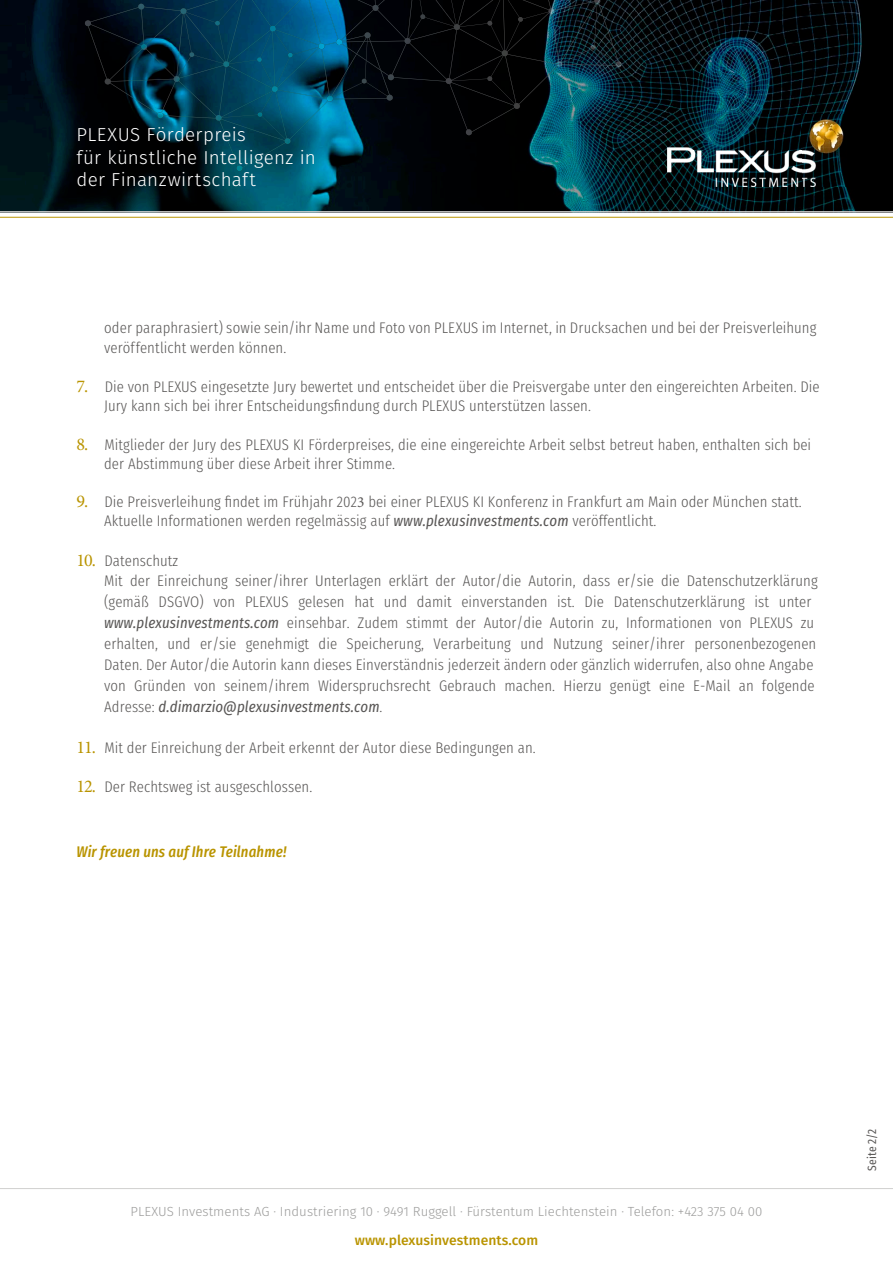
<style>
.page{position:relative;width:893px;height:1263px;background:#fff}
.page>*{position:absolute;margin:0;border:0;box-sizing:border-box;transform-origin:0 0}
.t1{font:300 18.75px/22.5px "Fira Sans";letter-spacing:.015em;color:#fff}
.t2{font:300 15.3px/20.9px "Fira Sans Condensed";letter-spacing:.005em;color:#595756}
.t3{font:italic 500 15.3px "Fira Sans Condensed";letter-spacing:.01em;color:#b99400}
.t4{font:500 13.8px "Fira Sans";letter-spacing:.005em;color:#b99400}
.t5{font:300 13.2px "Fira Sans";letter-spacing:.005em;color:#9c9c9b}
.t6{font:12px "Fira Sans Condensed";letter-spacing:.015em;color:#595756}
.s1{font-family:"Minion Pro";font-weight:400;font-size:18px;color:#b99400}
.s2{font-family:"Minion Pro";font-weight:400}
.s3{font-weight:400;font-style:italic}
</style>
<div class="page">
<img style="left:0;top:0;width:893px;height:211px">
<hr style="left:0;top:1188px;width:893px;height:1px;background:#d0d0cf">
<hr style="left:0;top:217px;width:893px;height:1px;background:#b99400">
<img style="left:85px;top:0;width:308px;height:171px">
<img style="left:325px;top:0;width:292px;height:135px">
<hr style="left:0;top:211px;width:893px;height:2px;background:#d0d0cf">
<img style="left:667px;top:115px;width:180px;height:71px">
<p class="t1" style="left:77px;top:123px;width:241px">PLEXUS Förderpreis<br>für künstliche Intelligenz in der Finanzwirtschaft</p>
<p class="t2" style="left:104px;top:316px;width:714px;line-height:20px">oder paraphrasiert) sowie sein/ihr Name und Foto von PLEXUS im Internet, in Drucksachen und bei der Preisverleihung veröffentlicht werden können.</p>
<p class="t2" style="left:104px;top:375px;width:717px;line-height:19.2px;text-indent:-28px"><span class="s1">7.</span> Die von PLEXUS eingesetzte Jury bewertet und entscheidet über die Preisvergabe unter den eingereichten Arbeiten. Die<br>Jury kann sich bei ihrer Entscheidungsfindung durch PLEXUS unterstützen lassen.</p>
<p class="t2" style="left:104px;top:434px;width:709px;line-height:18.8px;text-indent:-28px"><span class="s1">8.</span> Mitglieder der Jury des PLEXUS KI Förderpreises, die eine eingereichte Arbeit selbst betreut haben, enthalten sich bei der Abstimmung über diese Arbeit ihrer Stimme.</p>
<p class="t2" style="left:104px;top:490px;width:699px;line-height:18.9px;text-indent:-28px"><span class="s1">9.</span> Die Preisverleihung findet im Frühjahr 202<span class="s2">3</span> bei einer PLEXUS KI Konferenz in Frankfurt am Main oder München statt.<br>Aktuelle Informationen werden regelmässig auf <span class="s3">www.plexusinvestments.com</span> veröffentlicht.</p>
<p class="t2" style="left:104px;top:549px;width:715px;text-indent:-28px"><span class="s1">10.</span> Datenschutz<br>Mit der Einreichung seiner/ihrer Unterlagen erklärt der Autor/die Autorin, dass er/sie die Datenschutzerklärung (gemäß DSGVO) von PLEXUS gelesen hat und damit einverstanden ist. Die Datenschutzerklärung ist unter <span class="s3">www.plexusinvestments.com</span> einsehbar. Zudem stimmt der Autor/die Autorin zu, Informationen von PLEXUS zu erhalten, und er/sie genehmigt die Speicherung, Verarbeitung und Nutzung seiner/ihrer personenbezogenen Daten. Der Autor/die Autorin kann dieses Einverständnis jederzeit ändern oder gänzlich widerrufen, also ohne Angabe von Gründen von seinem/ihrem Widerspruchsrecht Gebrauch machen. Hierzu genügt eine E-Mail an folgende Adresse: <span class="s3">d.dimarzio@plexusinvestments.com</span>.</p>
<p class="t2" style="left:77px;top:735px;width:461px"><span class="s1">11.</span> Mit der Einreichung der Arbeit erkennt der Autor diese Bedingungen an.</p>
<p class="t2" style="left:77px;top:775px;width:237px"><span class="s1">12.</span> Der Rechtsweg ist ausgeschlossen.</p>
<p class="t3" style="left:77px;top:840px;width:211px">Wir freuen uns auf Ihre Teilnahme!</p>
<p class="t5" style="left:131px;top:1202px;width:633px">PLEXUS Investments AG · Industriering 10 · 9491 Ruggell · Fürstentum Liechtenstein · Telefon: +423 375 04 00</p>
<p class="t4" style="left:355px;top:1229px;width:185px">www.plexusinvestments.com</p>
<p class="t6" style="left:861px;top:1171px;width:44px;rotate:-90deg">Seite 2/2</p>
</div>
